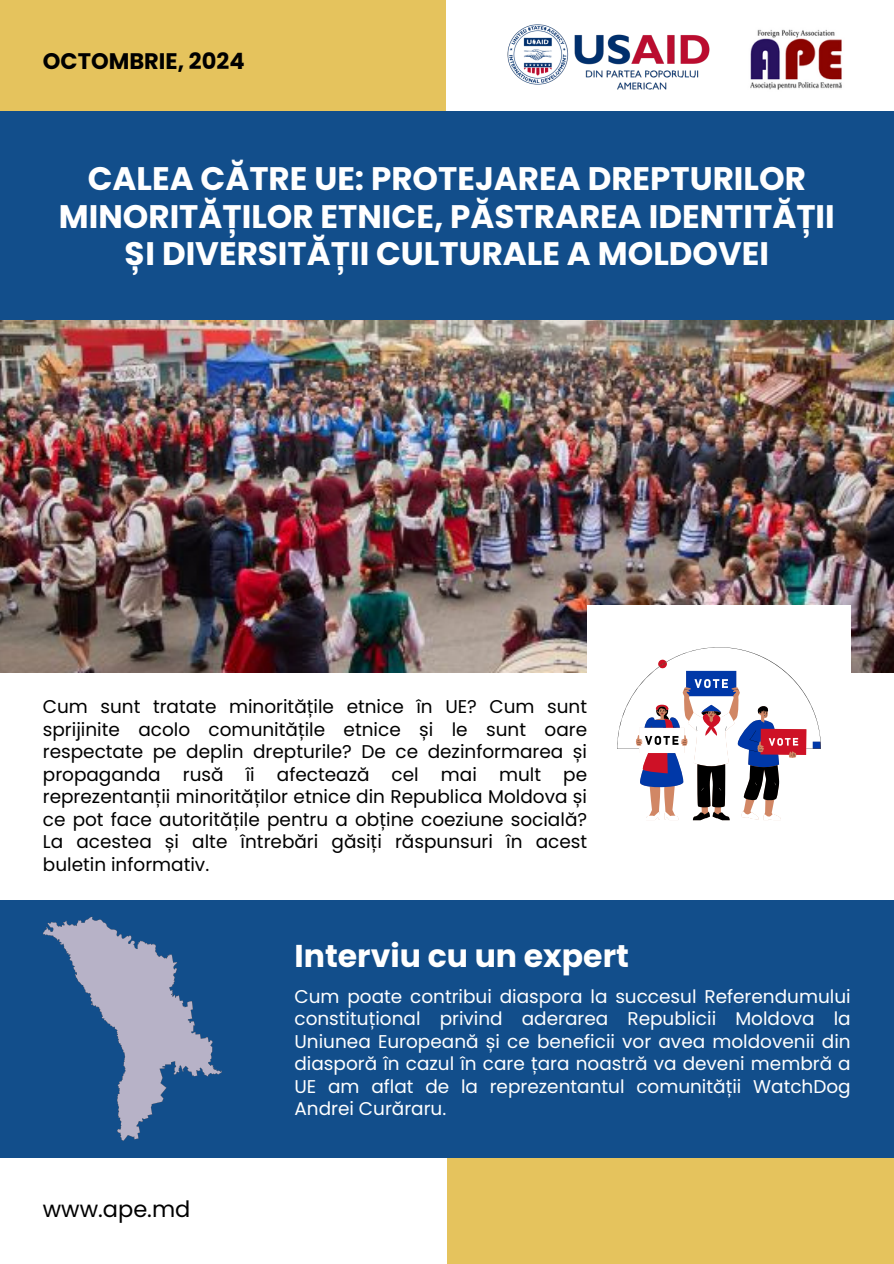
<style>
.page{position:relative;width:894px;height:1264px;background:#fff}
.page>*{position:absolute;margin:0;border:0;box-sizing:border-box;transform-origin:0 0}
.t1{font:700 32.55px/37.2px "Poppins";color:#fff;text-align:center}
.t2{font:700 31.5px "Poppins";color:#fff}
.t3{font:700 22.5px "Poppins";color:#000}
.t4{font:22.5px "Poppins";color:#000}
.t5{font:18.45px/22.5px "Poppins";color:#000;text-align:justify}
.t6{font:18.45px/22.5px "Poppins";color:#fff;text-align:justify}
</style>
<div class="page">
<div style="left:0;top:0;width:446px;height:321px;background:#e5c35d"></div>
<div style="left:446px;top:1157px;width:447px;height:106px;background:#e5c35d"></div>
<div style="left:0;top:112px;width:893px;height:209px;background:#124e8b"></div>
<div style="left:0;top:899px;width:893px;height:258px;background:#124e8b"></div>
<img style="left:0;top:321px;width:893px;height:351px">
<div style="left:587px;top:605px;width:263px;height:261px;background:#fff"></div>
<img style="left:750px;top:29px;width:92px;height:61px">
<svg style="left:617px;top:647px;width:203px;height:173px"></svg>
<svg style="left:43px;top:916px;width:179px;height:224px"></svg>
<img style="left:507px;top:24px;width:203px;height:66px">
<h2 class="t3" style="left:43px;top:45px;width:203px">OCTOMBRIE, 2024</h2>
<h1 class="t1" style="left:59px;top:160px;width:777px">CALEA CĂTRE UE: PROTEJAREA DREPTURILOR<br>MINORITĂȚILOR ETNICE, PĂSTRAREA IDENTITĂȚII<br>ȘI DIVERSITĂȚII CULTURALE A MOLDOVEI</h1>
<p class="t5" style="left:43px;top:695px;width:545px">Cum sunt tratate minoritățile etnice în UE? Cum sunt sprijinite acolo comunitățile etnice și le sunt oare respectate pe deplin drepturile? De ce dezinformarea și propaganda rusă îi afectează cel mai mult pe reprezentanții minorităților etnice din Republica Moldova și ce pot face autoritățile pentru a obține coeziune socială?<br>La acestea și alte întrebări găsiți răspunsuri în acest buletin informativ.</p>
<p class="t2" style="left:294px;top:933px;width:336px">Interviu cu un expert</p>
<p class="t4" style="left:43px;top:1192px;width:149px">www.ape.md</p>
<p class="t6" style="left:294px;top:985px;width:557px">Cum poate contribui diaspora la succesul Referendumului constituțional privind aderarea Republicii Moldova la Uniunea Europeană și ce beneficii vor avea moldovenii din diasporă în cazul în care țara noastră va deveni membră a UE am aflat de la reprezentantul comunității WatchDog Andrei Curăraru.</p>
</div>
